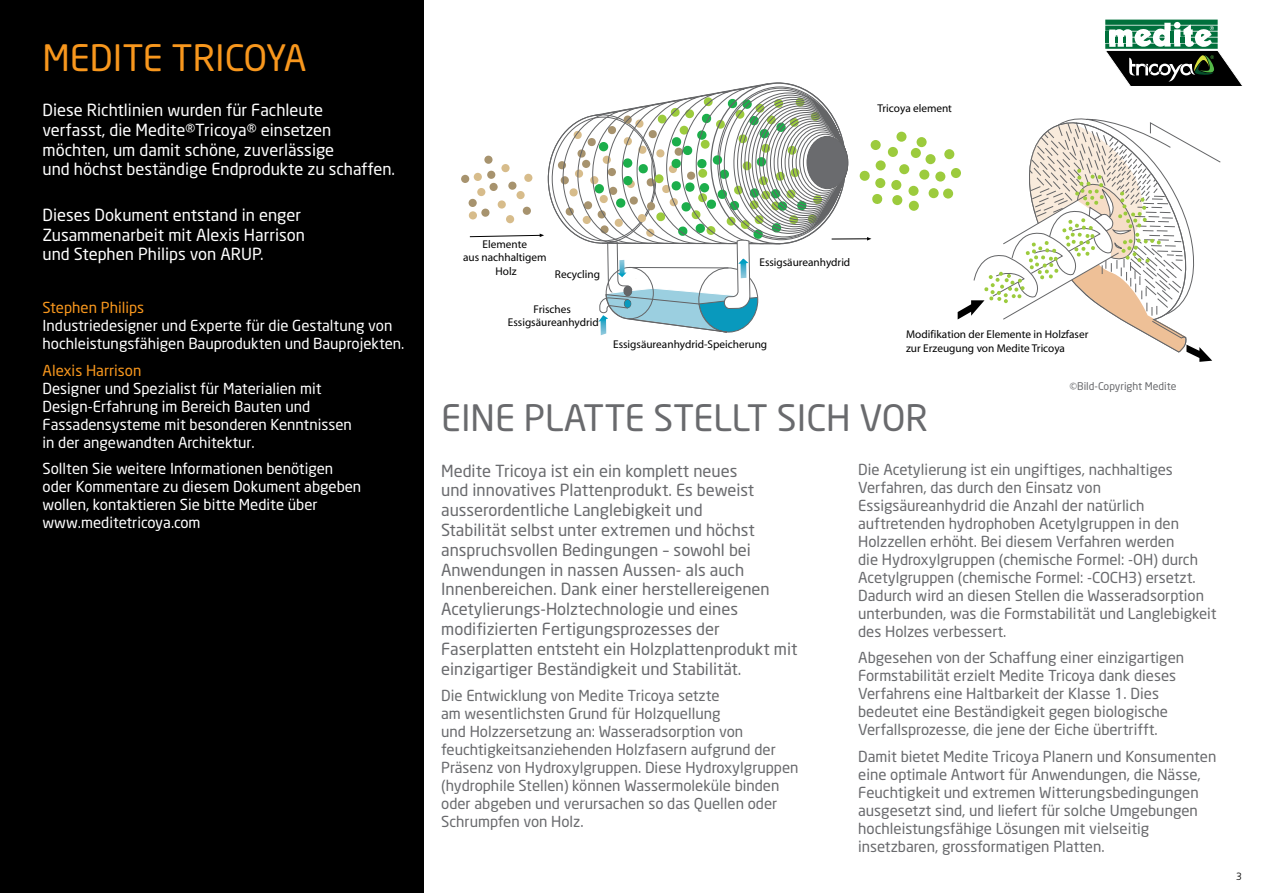
<style>
.page{position:relative;width:1263px;height:893px;background:#fff}
.page>*{position:absolute;margin:0;border:0;box-sizing:border-box;transform-origin:0 0}
.t1{font:36px "Neo Sans CE";color:#696a6d}
.t2{font:36px "Neo Sans CE";color:#f8971d}
.t3{font:16.5px/19.8px "Neo Sans CE";color:#696a6d}
.t4{font:16.5px/19.8px "Neo Sans CE";color:#fff}
.t5{font:15px/18px "Neo Sans CE";color:#696a6d}
.t6{font:15px/18px "Neo Sans CE";color:#fff}
.t7{font:15px "Neo Sans CE";color:#f8971d}
.t8{font:11.25px/13.5px "Myriad";color:#000;text-align:center}
.t9{font:10.5px "Neo Sans CE";color:#696a6d}
.t10{font:300 10.5px "Frutiger";color:#000}
</style>
<div class="page">
<div style="left:0;top:0;width:423px;height:893px;background:#000"></div>
<hr style="left:0;top:0;width:1px;height:893px;background:#696a6d">
<hr style="left:832px;top:238px;width:35px;height:1px;background:#000">
<div style="left:876px;top:160px;width:10px;height:10px;background:#9ccb3d;border-radius:50%"></div>
<div style="left:908px;top:186px;width:10px;height:10px;background:#9ccb3d;border-radius:50%"></div>
<div style="left:925px;top:154px;width:10px;height:10px;background:#9ccb3d;border-radius:50%"></div>
<div style="left:911px;top:148px;width:10px;height:10px;background:#9ccb3d;border-radius:50%"></div>
<div style="left:899px;top:164px;width:10px;height:10px;background:#9ccb3d;border-radius:50%"></div>
<div style="left:892px;top:195px;width:10px;height:10px;background:#9ccb3d;border-radius:50%"></div>
<div style="left:919px;top:170px;width:10px;height:10px;background:#9ccb3d;border-radius:50%"></div>
<div style="left:929px;top:188px;width:10px;height:10px;background:#9ccb3d;border-radius:50%"></div>
<div style="left:935px;top:172px;width:10px;height:10px;background:#9ccb3d;border-radius:50%"></div>
<div style="left:943px;top:189px;width:10px;height:10px;background:#9ccb3d;border-radius:50%"></div>
<div style="left:944px;top:149px;width:10px;height:10px;background:#9ccb3d;border-radius:50%"></div>
<div style="left:461px;top:175px;width:8px;height:8px;background:#a7936e;border-radius:50%"></div>
<div style="left:888px;top:147px;width:10px;height:10px;background:#9ccb3d;border-radius:50%"></div>
<div style="left:909px;top:201px;width:10px;height:10px;background:#9ccb3d;border-radius:50%"></div>
<div style="left:875px;top:178px;width:10px;height:10px;background:#9ccb3d;border-radius:50%"></div>
<div style="left:891px;top:180px;width:10px;height:10px;background:#9ccb3d;border-radius:50%"></div>
<div style="left:871px;top:140px;width:10px;height:10px;background:#9ccb3d;border-radius:50%"></div>
<div style="left:896px;top:132px;width:10px;height:10px;background:#9ccb3d;border-radius:50%"></div>
<div style="left:916px;top:137px;width:11px;height:10px;background:#9ccb3d;border-radius:50%"></div>
<div style="left:951px;top:168px;width:10px;height:10px;background:#9ccb3d;border-radius:50%"></div>
<svg style="left:872px;top:194px;width:11px;height:10px"></svg>
<svg style="left:859px;top:170px;width:11px;height:11px"></svg>
<svg style="left:469px;top:82px;width:379px;height:253px"></svg>
<img style="left:738px;top:258px;width:10px;height:20px">
<div style="left:807px;top:136px;width:41px;height:53px;background:#6a6b6e;border-radius:50%"></div>
<div style="left:807px;top:136px;width:41px;height:53px;border:1px solid #646567;border-radius:50%"></div>
<svg style="left:958px;top:119px;width:254px;height:243px"></svg>
<svg style="left:1105px;top:20px;width:138px;height:66px"></svg>
<h1 class="t2" style="left:43px;top:35px;width:265px">MEDITE TRICOYA</h1>
<p class="t4" style="left:43px;top:100px;width:354px">Diese Richtlinien wurden für Fachleute<br>verfasst, die Medite®Tricoya® einsetzen möchten, um damit schöne, zuverlässige<br>und höchst beständige Endprodukte zu schaffen.</p>
<p class="t4" style="left:43px;top:205px;width:264px">Dieses Dokument entstand in enger<br>Zusammenarbeit mit Alexis Harrison und Stephen Philips von ARUP.</p>
<p class="t7" style="left:43px;top:299px;width:103px">Stephen Philips</p>
<p class="t6" style="left:43px;top:317px;width:363px">Industriedesigner und Experte für die Gestaltung von hochleistungsfähigen Bauprodukten und Bauprojekten.</p>
<p class="t7" style="left:43px;top:361px;width:100px">Alexis Harrison</p>
<p class="t6" style="left:43px;top:379px;width:311px">Designer und Spezialist für Materialien mit Design-Erfahrung im Bereich Bauten und Fassadensysteme mit besonderen Kenntnissen in der angewandten Architektur.</p>
<p class="t6" style="left:43px;top:460px;width:320px">Sollten Sie weitere Informationen benötigen oder Kommentare zu diesem Dokument abgeben wollen, kontaktieren Sie bitte Medite über www.meditetricoya.com</p>
<p class="t8" style="left:877px;top:102px;width:76px">Tricoya element</p>
<p class="t8" style="left:463px;top:238px;width:85px">Elemente<br>aus nachhaltigem<br>Holz</p>
<p class="t8" style="left:555px;top:268px;width:47px">Recycling</p>
<p class="t8" style="left:508px;top:303px;width:92px">Frisches<br>Essigsäureanhydrid</p>
<p class="t8" style="left:759px;top:256px;width:92px">Essigsäureanhydrid</p>
<p class="t8" style="left:613px;top:338px;width:156px">Essigsäureanhydrid-Speicherung</p>
<p class="t8" style="left:906px;top:328px;width:184px;text-align:left">Modifikation der Elemente in Holzfaser zur Erzeugung von Medite Tricoya</p>
<p class="t9" style="left:1069px;top:379px;width:109px">©Bild-Copyright Medite</p>
<h1 class="t1" style="left:441px;top:396px;width:488px">EINE PLATTE STELLT SICH VOR</h1>
<p class="t3" style="left:441px;top:460px;width:358px">Medite Tricoya ist ein ein komplett neues<br>und innovatives Plattenprodukt. Es beweist ausserordentliche Langlebigkeit und<br>Stabilität selbst unter extremen und höchst anspruchsvollen Bedingungen – sowohl bei Anwendungen in nassen Aussen- als auch Innenbereichen. Dank einer herstellereigenen Acetylierungs-Holztechnologie und eines modifizierten Fertigungsprozesses der Faserplatten entsteht ein Holzplattenprodukt mit einzigartiger Beständigkeit und Stabilität.</p>
<p class="t5" style="left:441px;top:686px;width:359px">Die Entwicklung von Medite Tricoya setzte<br>am wesentlichsten Grund für Holzquellung<br>und Holzzersetzung an: Wasseradsorption von feuchtigkeitsanziehenden Holzfasern aufgrund der Präsenz von Hydroxylgruppen. Diese Hydroxylgruppen (hydrophile Stellen) können Wassermoleküle binden oder abgeben und verursachen so das Quellen oder Schrumpfen von Holz.</p>
<p class="t5" style="left:858px;top:460px;width:360px">Die Acetylierung ist ein ungiftiges, nachhaltiges Verfahren, das durch den Einsatz von Essigsäureanhydrid die Anzahl der natürlich auftretenden hydrophoben Acetylgruppen in den Holzzellen erhöht. Bei diesem Verfahren werden<br>die Hydroxylgruppen (chemische Formel: -OH) durch Acetylgruppen (chemische Formel: -COCH3) ersetzt.<br>Dadurch wird an diesen Stellen die Wasseradsorption unterbunden, was die Formstabilität und Langlebigkeit des Holzes verbessert.</p>
<p class="t5" style="left:858px;top:648px;width:327px">Abgesehen von der Schaffung einer einzigartigen Formstabilität erzielt Medite Tricoya dank dieses Verfahrens eine Haltbarkeit der Klasse 1. Dies bedeutet eine Beständigkeit gegen biologische Verfallsprozesse, die jene der Eiche übertrifft.</p>
<p class="t5" style="left:858px;top:747px;width:360px">Damit bietet Medite Tricoya Planern und Konsumenten eine optimale Antwort für Anwendungen, die Nässe, Feuchtigkeit und extremen Witterungsbedingungen ausgesetzt sind, und liefert für solche Umgebungen hochleistungsfähige Lösungen mit vielseitig insetzbaren, grossformatigen Platten.</p>
<p class="t10" style="left:1236px;top:870px;width:7px">3</p>
</div>
